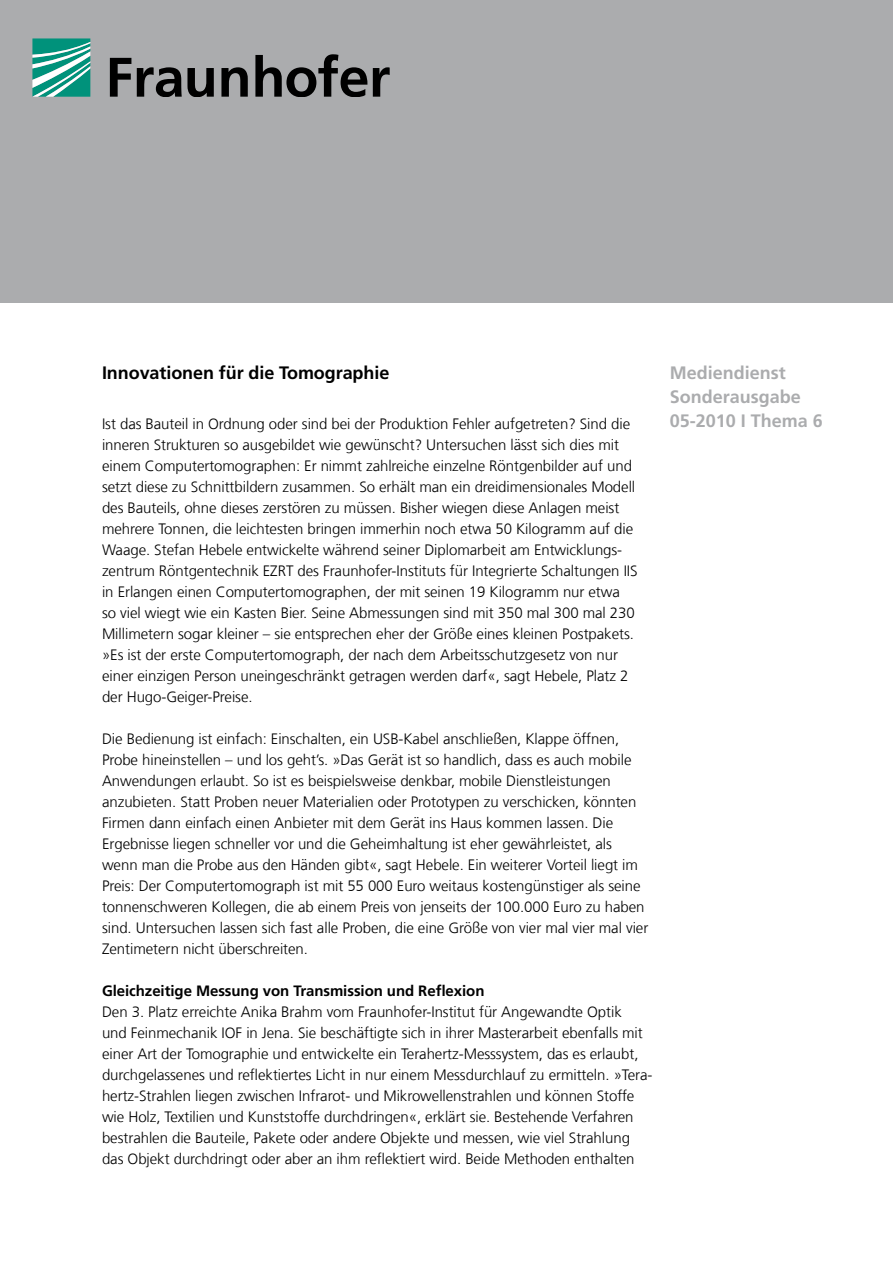
<style>
.page{position:relative;width:893px;height:1263px;background:#fff}
.page>*{position:absolute;margin:0;border:0;box-sizing:border-box;transform-origin:0 0}
.t1{font:700 18px/24px "Frutiger LT Com";color:#abacae}
.t2{font:700 18px "Frutiger LT Com";letter-spacing:-.005em;color:#000}
.t3{font:300 15px/21px "Frutiger LT Com";letter-spacing:-.005em;color:#000}
.t4{font:700 15px "Frutiger LT Com";letter-spacing:-.005em;color:#000}
</style>
<div class="page">
<div style="left:0;top:0;width:893px;height:302px;background:#abacae"></div>
<svg style="left:32px;top:38px;width:58px;height:58px;background:#4cb0a0"></svg>
<svg style="left:110px;top:54px;width:280px;height:42px"></svg>
<p class="t2" style="left:102px;top:362px;width:289px">Innovationen für die Tomographie</p>
<p class="t3" style="left:102px;top:413px;width:537px">Ist das Bauteil in Ordnung oder sind bei der Produktion Fehler aufgetreten? Sind die inneren Strukturen so ausgebildet wie gewünscht? Untersuchen lässt sich dies mit einem Computertomographen: Er nimmt zahlreiche einzelne Röntgenbilder auf und setzt diese zu Schnittbildern zusammen. So erhält man ein dreidimensionales Modell des Bauteils, ohne dieses zerstören zu müssen. Bisher wiegen diese Anlagen meist mehrere Tonnen, die leichtesten bringen immerhin noch etwa 50 Kilogramm auf die Waage. Stefan Hebele entwickelte während seiner Diplomarbeit am Entwicklungs&shy;zentrum Röntgentechnik EZRT des Fraunhofer-Instituts für Integrierte Schaltungen IIS in Erlangen einen Computertomographen, der mit seinen 19 Kilogramm nur etwa so viel wiegt wie ein Kasten Bier. Seine Abmessungen sind mit 350 mal 300 mal 230<br>Millimetern sogar kleiner – sie entsprechen eher der Größe eines kleinen Postpakets. »Es ist der erste Computertomograph, der nach dem Arbeitsschutzgesetz von nur einer einzigen Person uneingeschränkt getragen werden darf«, sagt Hebele, Platz 2 der Hugo-Geiger-Preise.</p>
<p class="t3" style="left:102px;top:728px;width:548px">Die Bedienung ist einfach: Einschalten, ein USB-Kabel anschließen, Klappe öffnen, Probe hineinstellen – und los geht’s. »Das Gerät ist so handlich, dass es auch mobile Anwendungen erlaubt. So ist es beispielsweise denkbar, mobile Dienstleistungen anzubieten. Statt Proben neuer Materialien oder Prototypen zu verschicken, könnten Firmen dann einfach einen Anbieter mit dem Gerät ins Haus kommen lassen. Die Ergebnisse liegen schneller vor und die Geheimhaltung ist eher gewährleistet, als wenn man die Probe aus den Händen gibt«, sagt Hebele. Ein weiterer Vorteil liegt im Preis: Der Computertomograph ist mit 55 000 Euro weitaus kostengünstiger als seine tonnenschweren Kollegen, die ab einem Preis von jenseits der 100.000 Euro zu haben sind. Untersuchen lassen sich fast alle Proben, die eine Größe von vier mal vier mal vier Zentimetern nicht überschreiten.</p>
<p class="t4" style="left:102px;top:982px;width:384px">Gleichzeitige Messung von Transmission und Reflexion</p>
<p class="t3" style="left:102px;top:1001px;width:552px">Den 3. Platz erreichte Anika Brahm vom Fraunhofer-Institut für Angewandte Optik<br>und Feinmechanik IOF in Jena. Sie beschäftigte sich in ihrer Masterarbeit ebenfalls mit einer Art der Tomographie und entwickelte ein Terahertz-Messsystem, das es erlaubt, durchgelassenes und reflektiertes Licht in nur einem Messdurchlauf zu ermitteln. »Tera&shy;hertz-Strahlen liegen zwischen Infrarot- und Mikrowellenstrahlen und können Stoffe wie Holz, Textilien und Kunststoffe durchdringen«, erklärt sie. Bestehende Verfahren bestrahlen die Bauteile, Pakete oder andere Objekte und messen, wie viel Strahlung das Objekt durchdringt oder aber an ihm reflektiert wird. Beide Methoden enthalten</p>
<p class="t1" style="left:670px;top:361px;width:155px">Mediendienst<br>Sonderausgabe<br>05-2010 I Thema 6</p>
</div>
